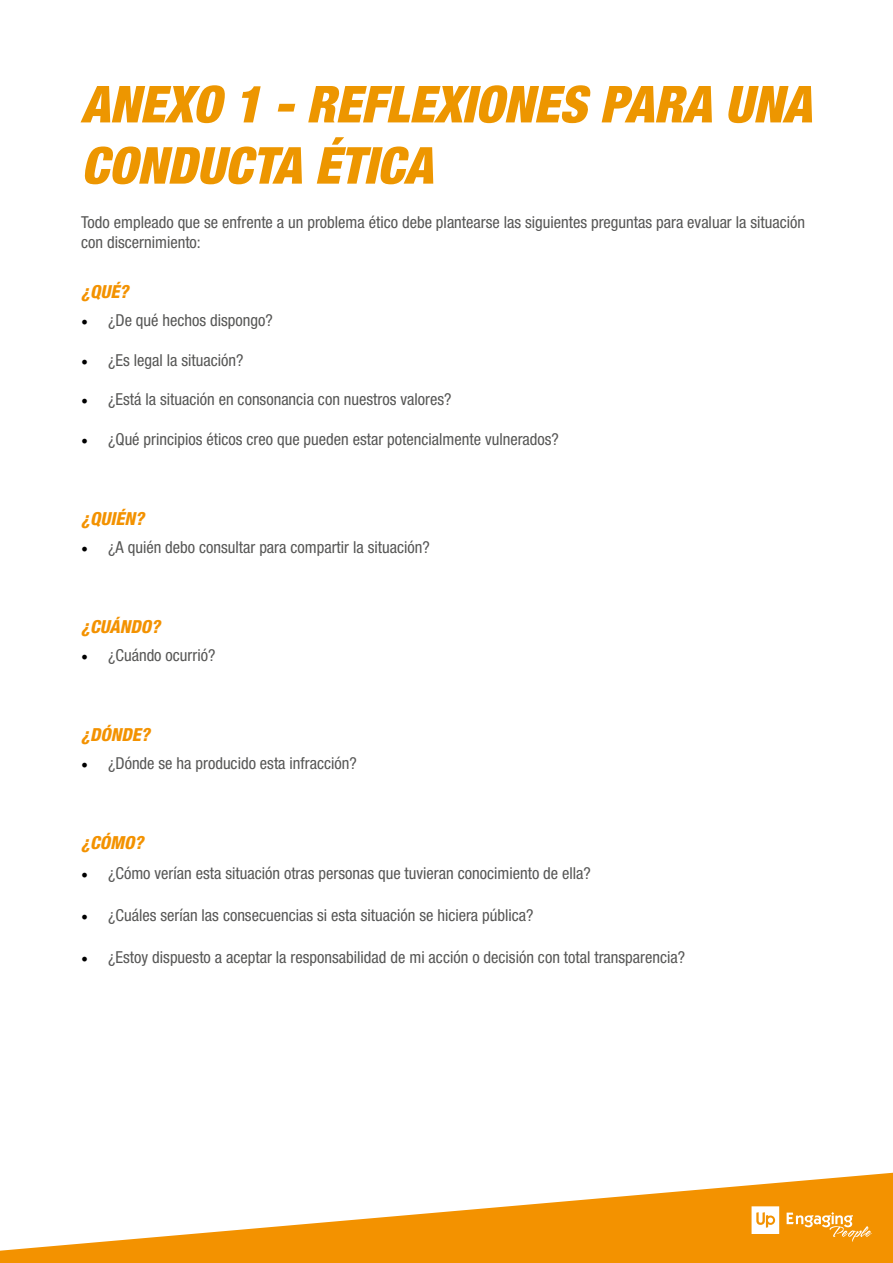
<style>
.page{position:relative;width:893px;height:1263px;background:#fff}
.page>*{position:absolute;margin:0;border:0;box-sizing:border-box;transform-origin:0 0}
.t1{font:italic 900 condensed 51px/61.2px "Helvetica Neue";color:#ed9600}
.t2{font:italic 800 condensed 18px "Helvetica Neue LT Pro";color:#f39200}
.t3{font:condensed 16.5px/19.8px "Helvetica Neue LT Std";color:#575756}
.s1{font-family:"Minion Pro";font-stretch:normal;font-size:18px;color:#000}
</style>
<div class="page">
<svg style="left:0;top:1173px;width:893px;height:90px;fill:#f39200"></svg>
<svg style="left:752px;top:1206px;width:27px;height:28px"></svg>
<svg style="left:787px;top:1212px;width:85px;height:30px;background:#f5a731"></svg>
<h1 class="t1" style="left:81px;top:73px;width:732px">ANEXO 1 - REFLEXIONES PARA UNA<br>CONDUCTA ÉTICA</h1>
<p class="t3" style="left:81px;top:212px;width:725px">Todo empleado que se enfrente a un problema ético debe plantearse las siguientes preguntas para evaluar la situación con discernimiento:</p>
<p class="t2" style="left:81px;top:280px;width:49px">¿QUÉ?</p>
<p class="t3" style="left:81px;top:310px;width:193px"><span class="s1">•</span> ¿De qué hechos dispongo?</p>
<p class="t3" style="left:81px;top:350px;width:164px"><span class="s1">•</span> ¿Es legal la situación?</p>
<p class="t3" style="left:81px;top:390px;width:372px"><span class="s1">•</span> ¿Está la situación en consonancia con nuestros valores?</p>
<p class="t3" style="left:81px;top:429px;width:479px"><span class="s1">•</span> ¿Qué principios éticos creo que pueden estar potencialmente vulnerados?</p>
<p class="t2" style="left:81px;top:507px;width:65px">¿QUIÉN?</p>
<p class="t3" style="left:81px;top:537px;width:350px"><span class="s1">•</span> ¿A quién debo consultar para compartir la situación?</p>
<p class="t2" style="left:81px;top:615px;width:81px">¿CUÁNDO?</p>
<p class="t3" style="left:81px;top:645px;width:136px"><span class="s1">•</span> ¿Cuándo ocurrió?</p>
<p class="t2" style="left:81px;top:723px;width:70px">¿DÓNDE?</p>
<p class="t3" style="left:81px;top:753px;width:277px"><span class="s1">•</span> ¿Dónde se ha producido esta infracción?</p>
<p class="t2" style="left:81px;top:832px;width:64px">¿CÓMO?</p>
<p class="t3" style="left:81px;top:863px;width:511px"><span class="s1">•</span> ¿Cómo verían esta situación otras personas que tuvieran conocimiento de ella?</p>
<p class="t3" style="left:81px;top:905px;width:454px"><span class="s1">•</span> ¿Cuáles serían las consecuencias si esta situación se hiciera pública?</p>
<p class="t3" style="left:81px;top:947px;width:605px"><span class="s1">•</span> ¿Estoy dispuesto a aceptar la responsabilidad de mi acción o decisión con total transparencia?</p>
</div>
